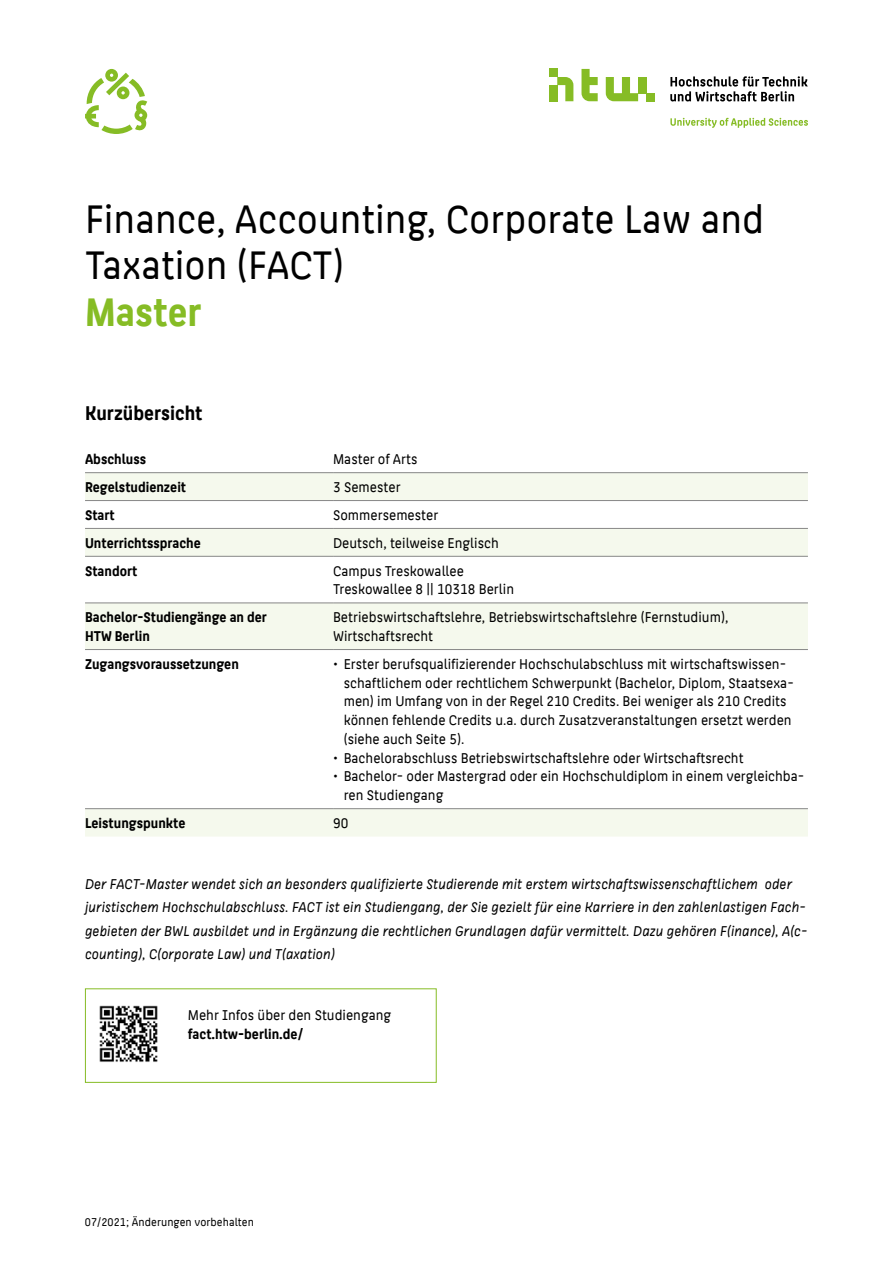
<style>
.page{position:relative;width:893px;height:1263px;background:#fff}
.page>*{position:absolute;margin:0;border:0;box-sizing:border-box;transform-origin:0 0}
.t1{font:42px/46.8px "HTW Berlin Office";color:#000}
.t2{font:700 42px "HTW Berlin Office";color:#86bc25}
.t3{font:700 21px "HTW Berlin Office";color:#000}
.t4{font:15px/18.8px "HTW Berlin Office";color:#000}
.t5{font:italic 15px/23.4px "HTW Berlin Office";color:#000}
.t6{font:700 15px/18.8px "HTW Berlin Office";color:#000}
.t7{font:12px "HTW Berlin Office";letter-spacing:.005em;color:#000}
</style>
<div class="page">
<div style="left:85px;top:988px;width:352px;height:95px;border:1px solid #86bc25"></div>
<svg style="left:85px;top:473px;width:723px;height:363px"></svg>
<hr style="left:333px;top:808px;width:475px;height:1px;background:#878787">
<hr style="left:333px;top:472px;width:475px;height:1px;background:#878787">
<hr style="left:333px;top:500px;width:475px;height:1px;background:#878787">
<hr style="left:85px;top:603px;width:248px;height:1px;background:#878787">
<hr style="left:333px;top:603px;width:475px;height:1px;background:#878787">
<hr style="left:85px;top:649px;width:248px;height:1px;background:#878787">
<hr style="left:333px;top:649px;width:475px;height:1px;background:#878787">
<hr style="left:85px;top:808px;width:248px;height:1px;background:#878787">
<hr style="left:85px;top:528px;width:248px;height:1px;background:#878787">
<hr style="left:85px;top:556px;width:248px;height:1px;background:#878787">
<hr style="left:85px;top:472px;width:248px;height:1px;background:#878787">
<hr style="left:85px;top:500px;width:248px;height:1px;background:#878787">
<hr style="left:333px;top:528px;width:475px;height:1px;background:#878787">
<hr style="left:333px;top:556px;width:475px;height:1px;background:#878787">
<svg style="left:670px;top:76px;width:138px;height:25px"></svg>
<svg style="left:670px;top:118px;width:138px;height:10px"></svg>
<div style="left:638px;top:77px;width:8px;height:16px;background:#86bc25"></div>
<div style="left:646px;top:93px;width:8px;height:8px;background:#86bc25"></div>
<svg style="left:581px;top:69px;width:17px;height:32px"></svg>
<svg style="left:606px;top:77px;width:32px;height:24px"></svg>
<div style="left:549px;top:85px;width:8px;height:16px;background:#86bc25"></div>
<div style="left:549px;top:69px;width:8px;height:8px;background:#86bc25"></div>
<svg style="left:557px;top:77px;width:16px;height:24px"></svg>
<svg style="left:85px;top:69px;width:62px;height:65px"></svg>
<img style="left:99px;top:1005px;width:59px;height:57px">
<h1 class="t1" style="left:85px;top:196px;width:681px">Finance, Accounting, Corporate Law and<br>Taxation (FACT)</h1>
<h1 class="t2" style="left:85px;top:289px;width:118px">Master</h1>
<h2 class="t3" style="left:85px;top:401px;width:119px">Kurzübersicht</h2>
<p class="t6" style="left:85px;top:450px;width:63px">Abschluss</p>
<p class="t4" style="left:333px;top:450px;width:86px">Master of Arts</p>
<p class="t6" style="left:85px;top:478px;width:103px">Regelstudienzeit</p>
<p class="t4" style="left:333px;top:478px;width:69px">3 Semester</p>
<p class="t6" style="left:85px;top:506px;width:31px">Start</p>
<p class="t4" style="left:333px;top:506px;width:107px">Sommersemester</p>
<p class="t6" style="left:85px;top:534px;width:117px">Unterrichtssprache</p>
<p class="t4" style="left:333px;top:534px;width:167px">Deutsch, teilweise Englisch</p>
<p class="t6" style="left:85px;top:562px;width:54px">Standort</p>
<p class="t4" style="left:333px;top:561px;width:183px">Campus Treskowallee<br>Treskowallee 8 || 10318 Berlin</p>
<p class="t6" style="left:85px;top:608px;width:183px">Bachelor-Studiengänge an der<br>HTW Berlin</p>
<p class="t4" style="left:333px;top:608px;width:397px">Betriebswirtschaftslehre, Betriebswirtschaftslehre (Fernstudium),<br>Wirtschaftsrecht</p>
<p class="t6" style="left:85px;top:655px;width:155px">Zugangsvoraussetzungen</p>
<p class="t4" style="left:344px;top:655px;width:452px;text-indent:-11px">• Erster berufsqualifizierender Hochschulabschluss mit wirtschaftswissen&shy;schaftlichem oder rechtlichem Schwerpunkt (Bachelor, Diplom, Staatsexa&shy;men) im Umfang von in der Regel 210 Credits. Bei weniger als 210 Credits können fehlende Credits u.a. durch Zusatzveranstaltungen ersetzt werden (siehe auch Seite 5).</p>
<p class="t4" style="left:333px;top:748px;width:412px">• Bachelorabschluss Betriebswirtschaftslehre oder Wirtschaftsrecht</p>
<p class="t4" style="left:344px;top:767px;width:462px;text-indent:-11px">• Bachelor- oder Mastergrad oder ein Hochschuldiplom in einem vergleichba&shy;ren Studiengang</p>
<p class="t6" style="left:85px;top:814px;width:102px">Leistungspunkte</p>
<p class="t4" style="left:333px;top:814px;width:17px">90</p>
<p class="t5" style="left:85px;top:872px;width:724px">Der FACT-Master wendet sich an besonders qualifizierte Studierende mit erstem wirtschaftswissenschaftlichem oder juristischem Hochschulabschluss. FACT ist ein Studiengang, der Sie gezielt für eine Karriere in den zahlenlastigen Fach&shy;gebieten der BWL ausbildet und in Ergänzung die rechtlichen Grundlagen dafür vermittelt. Dazu gehören F(inance), A(c&shy;counting), C(orporate Law) und T(axation)</p>
<p class="t4" style="left:188px;top:1006px;width:205px">Mehr Infos über den Studiengang</p>
<p class="t6" style="left:188px;top:1025px;width:117px">fact.htw-berlin.de/</p>
<p class="t7" style="left:85px;top:1216px;width:171px">07/2021; Änderungen vorbehalten</p>
</div>
